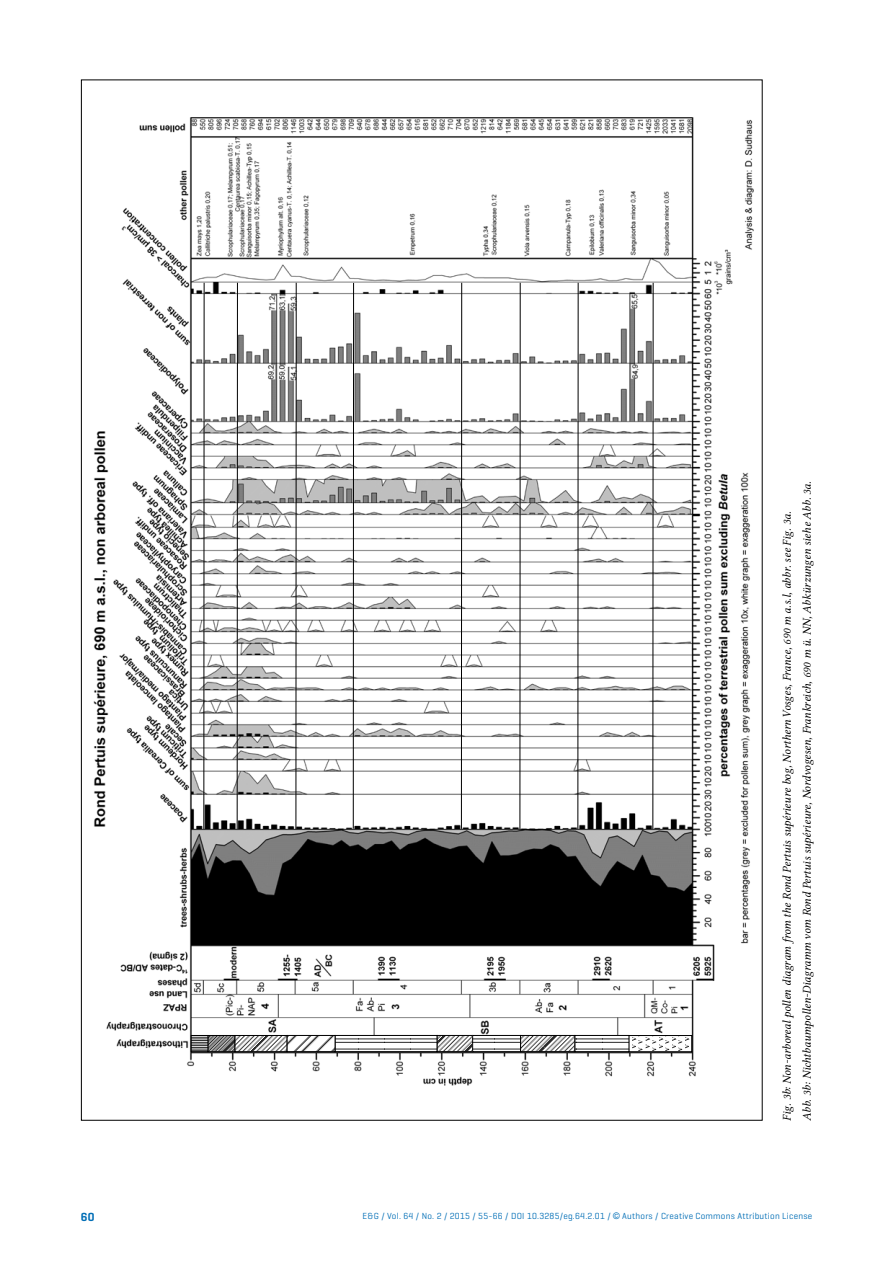
<style>
.page{position:relative;width:893px;height:1263px;background:#fff}
.page>*{position:absolute;margin:0;border:0;box-sizing:border-box;transform-origin:0 0}
.t1{font:12px/19.8px "Lin Libertine OI";letter-spacing:-.005em;color:#000}
.t2{font:600 12px "Geogrotesque";color:#006eb6}
.t3{font:9px "Geogrotesque";letter-spacing:.025em;color:#006eb6}
.s1{font-family:"Arial"}
</style>
<div class="page">
<img style="left:80px;top:117px;width:674px;height:974px">
<img style="left:222px;top:1038px;width:11px;height:12px">
<div style="left:208px;top:1035px;width:27px;height:17px;border:1px solid #000"></div>
<img style="left:237px;top:1037px;width:453px;height:13px">
<img style="left:245px;top:1037px;width:20px;height:8px">
<div style="left:235px;top:1035px;width:52px;height:17px;border:1px solid #000"></div>
<div style="left:335px;top:1035px;width:102px;height:17px;border:1px solid #000"></div>
<svg style="left:464px;top:1037px;width:7px;height:13px"></svg>
<svg style="left:439px;top:1037px;width:9px;height:13px"></svg>
<div style="left:437px;top:1035px;width:36px;height:17px;border:1px solid #000"></div>
<div style="left:473px;top:1035px;width:48px;height:17px;border:1px solid #000"></div>
<img style="left:193px;top:1037px;width:13px;height:13px">
<div style="left:191px;top:1035px;width:17px;height:17px;border:1px solid #000"></div>
<img style="left:321px;top:1038px;width:12px;height:12px">
<svg style="left:286px;top:1047px;width:6px;height:5px"></svg>
<div style="left:287px;top:1035px;width:48px;height:17px;border:1px solid #000"></div>
<div style="left:629px;top:1035px;width:63px;height:17px;border:1px solid #000"></div>
<div style="left:575px;top:1035px;width:54px;height:17px;border:1px solid #000"></div>
<svg style="left:538px;top:1046px;width:11px;height:4px"></svg>
<svg style="left:570px;top:1035px;width:6px;height:16px"></svg>
<img style="left:532px;top:1037px;width:22px;height:9px">
<div style="left:520px;top:1035px;width:55px;height:17px;border:1px solid #000"></div>
<hr style="left:653px;top:283px;width:1px;height:546px;background:#000">
<hr style="left:578px;top:283px;width:1px;height:546px;background:#000">
<hr style="left:520px;top:283px;width:1px;height:546px;background:#000">
<hr style="left:461px;top:283px;width:1px;height:546px;background:#000">
<hr style="left:353px;top:283px;width:1px;height:546px;background:#000">
<hr style="left:296px;top:283px;width:1px;height:546px;background:#000">
<hr style="left:237px;top:283px;width:1px;height:546px;background:#000">
<hr style="left:204px;top:283px;width:1px;height:546px;background:#000">
<p class="t1" style="left:777px;top:1121px;width:641px;rotate:-90deg">Fig. 3b: Non-arboreal pollen diagram from the Rond Pertuis supérieure bog, Northern Vosges, France, 690 m a.s.l, abbr. see Fig. 3a.<br>Abb. 3b: Nichtbaumpollen-Diagramm vom Rond Pertuis supérieure, Nordvogesen, Frankreich, 690 m ü. NN, Abkürzungen siehe Abb. 3a.</p>
<p class="t2" style="left:81px;top:1209px;width:15px">60</p>
<p class="t3" style="left:363px;top:1210px;width:451px">E&amp;G / Vol. 64 / No. 2 / 2015 / 55-66 / DOI 10.3285/eg.64.2.01 / <span class="s1">©</span> Authors / Creative Commons Attribution License</p>
</div>
